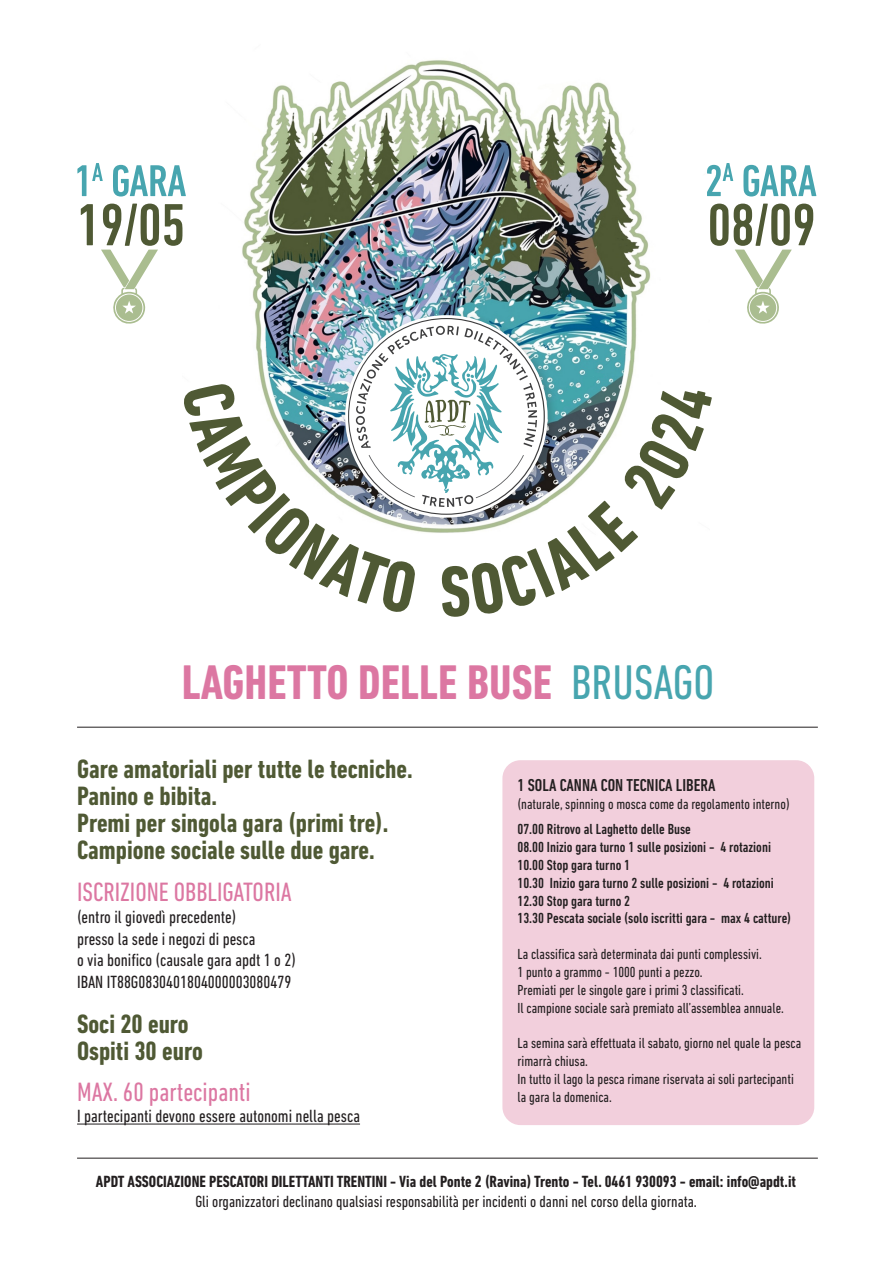
<style>
.page{position:relative;width:893px;height:1263px;background:#fff}
.page>*{position:absolute;margin:0;border:0;box-sizing:border-box;transform-origin:0 0}
.t1{font:700 condensed 49.5px "DIN Next LT Pro";color:#dc77a2}
.t2{font:700 condensed 27px "DIN Next LT Pro";color:#4f5934}
.t3{font:condensed 27px "DIN Next LT Pro";color:#dc77a2}
.t4{font:condensed 18px "DIN Next LT Pro";color:#231f20}
.t5{font:500 condensed 17.55px "DIN Next LT Pro";color:#231f20}
.t6{font:700 condensed 16.5px "DIN Next LT Pro";color:#231f20}
.t7{font:condensed 16.5px "DIN Next LT Pro";color:#231f20}
.t8{font:condensed 14.85px/17.9px "DIN Next LT Pro";color:#231f20}
.t9{font:500 condensed 14.85px "DIN Next LT Pro";color:#231f20}
.s1{font-weight:400;color:#47a5af}
</style>
<div class="page">
<div style="left:502px;top:760px;width:312px;height:365px;background:#f2cfdc;border-radius:18px"></div>
<hr style="left:77px;top:1123px;width:283px;height:1px;background:#231f20">
<img style="left:250px;top:60px;width:387px;height:144px">
<svg style="left:707px;top:163px;width:109px;height:34px"></svg>
<svg style="left:77px;top:163px;width:109px;height:34px"></svg>
<hr style="left:77px;top:727px;width:741px;height:1px;background:#231f20">
<hr style="left:77px;top:1158px;width:741px;height:1px;background:#231f20">
<img style="left:81px;top:204px;width:732px;height:329px">
<p class="t1" style="left:182px;top:654px;width:534px">LAGHETTO DELLE BUSE <span class="s1">BRUSAGO</span></p>
<p class="t2" style="left:77px;top:753px;width:337px">Gare amatoriali per tutte le tecniche.</p>
<p class="t2" style="left:77px;top:780px;width:142px">Panino e bibita.</p>
<p class="t2" style="left:77px;top:807px;width:313px">Premi per singola gara (primi tre).</p>
<p class="t2" style="left:77px;top:834px;width:299px">Campione sociale sulle due gare.</p>
<p class="t3" style="left:77px;top:877px;width:216px">ISCRIZIONE OBBLIGATORIA</p>
<p class="t4" style="left:77px;top:907px;width:161px">(entro il giovedì precedente)</p>
<p class="t4" style="left:77px;top:928px;width:180px">presso la sede i negozi di pesca</p>
<p class="t4" style="left:77px;top:950px;width:220px">o via bonifico (causale gara apdt 1 o 2)</p>
<p class="t4" style="left:77px;top:971px;width:216px">IBAN IT88G0830401804000003080479</p>
<p class="t2" style="left:77px;top:1008px;width:113px">Soci 20 euro</p>
<p class="t2" style="left:77px;top:1035px;width:127px">Ospiti 30 euro</p>
<p class="t3" style="left:77px;top:1076px;width:175px">MAX. 60 partecipanti</p>
<p class="t4" style="left:77px;top:1106px;width:284px">I partecipanti devono essere autonomi nella pesca</p>
<p class="t5" style="left:517px;top:775px;width:199px">1 SOLA CANNA CON TECNICA LIBERA</p>
<p class="t8" style="left:517px;top:795px;width:274px">(naturale, spinning o mosca come da regolamento interno)</p>
<p class="t9" style="left:517px;top:821px;width:175px">07.00 Ritrovo al Laghetto delle Buse</p>
<p class="t9" style="left:517px;top:839px;width:255px">08.00 Inizio gara turno 1 sulle posizioni - 4 rotazioni</p>
<p class="t9" style="left:517px;top:857px;width:114px">10.00 Stop gara turno 1</p>
<p class="t9" style="left:517px;top:874px;width:258px">10.30 Inizio gara turno 2 sulle posizioni - 4 rotazioni</p>
<p class="t9" style="left:517px;top:892px;width:114px">12.30 Stop gara turno 2</p>
<p class="t9" style="left:517px;top:910px;width:275px">13.30 Pescata sociale (solo iscritti gara - max 4 catture)</p>
<p class="t8" style="left:517px;top:945px;width:246px">La classifica sarà determinata dai punti complessivi.</p>
<p class="t8" style="left:517px;top:963px;width:187px">1 punto a grammo - 1000 punti a pezzo.</p>
<p class="t8" style="left:517px;top:981px;width:228px">Premiati per le singole gare i primi 3 classificati.</p>
<p class="t8" style="left:517px;top:998px;width:268px">Il campione sociale sarà premiato all’assemblea annuale.</p>
<p class="t8" style="left:517px;top:1034px;width:285px">La semina sarà effettuata il sabato, giorno nel quale la pesca rimarrà chiusa.</p>
<p class="t8" style="left:517px;top:1070px;width:278px">In tutto il lago la pesca rimane riservata ai soli partecipanti la gara la domenica.</p>
<p class="t6" style="left:96px;top:1172px;width:702px">APDT ASSOCIAZIONE PESCATORI DILETTANTI TRENTINI - Via del Ponte 2 (Ravina) Trento - Tel. 0461 930093 - email: info@apdt.it</p>
<p class="t7" style="left:195px;top:1192px;width:503px">Gli organizzatori declinano qualsiasi responsabilità per incidenti o danni nel corso della giornata.</p>
</div>
